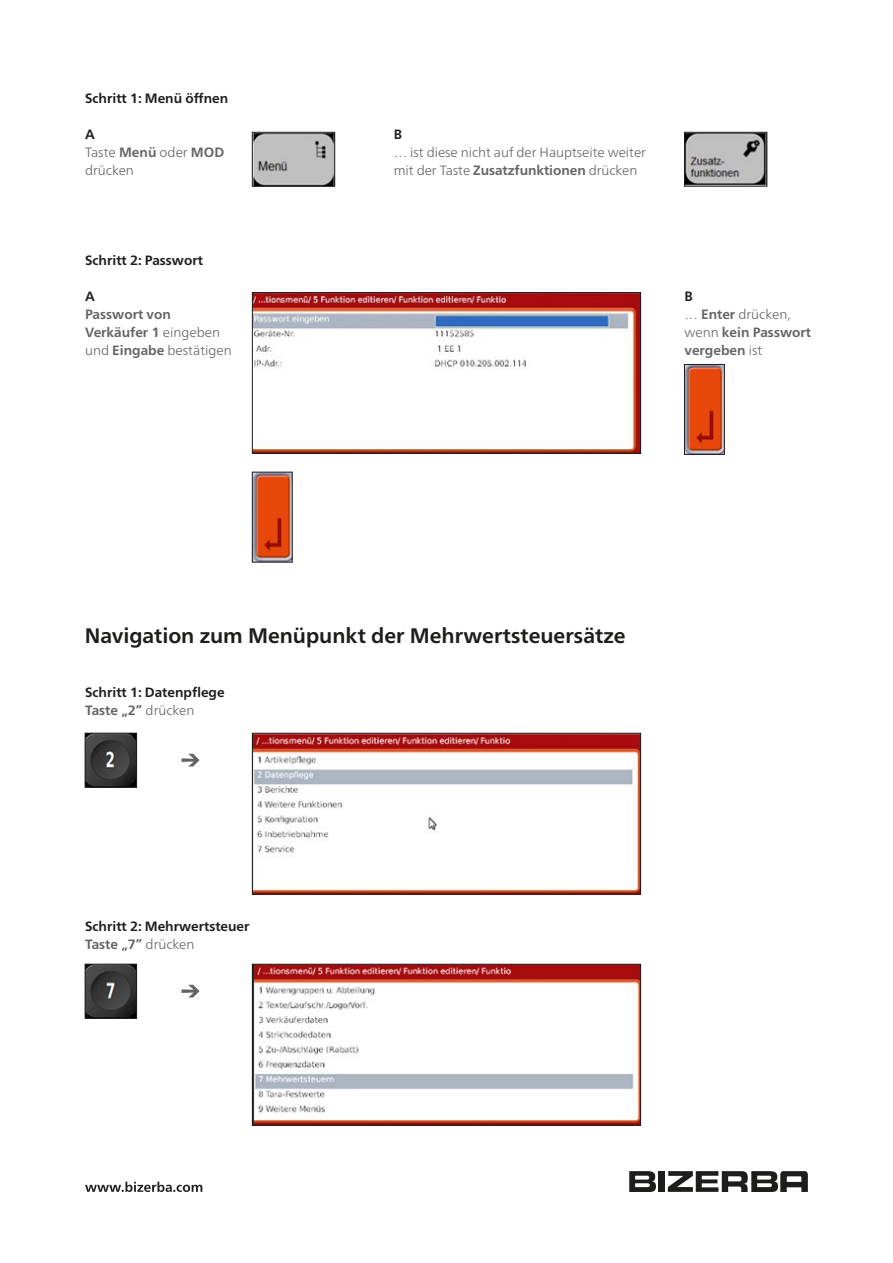
<style>
.page{position:relative;width:893px;height:1263px;background:#fff}
.page>*{position:absolute;margin:0;border:0;box-sizing:border-box;transform-origin:0 0}
.Fließtext_regulär{font:700 21px "Neue Frutiger LT Pro";color:#1d1d1b}
.Copy_9_12_Grau{font:700 13.5px/18px "Neue Frutiger LT Pro";color:#1d1d1b}
.Copy_9_12_Grau-2{font:300 13.5px/18px "Neue Frutiger LT Pro";letter-spacing:-.005em;color:#646463}
.Copy_9_12_Grau-3{font:700 13.5px/18px "Neue Frutiger LT Pro";color:#646463}
.s1{font-weight:700;color:#1d1d1b}
.s2{font-weight:700}
.s3{color:#1d1d1b}
.s4{font-weight:300}
.s5{color:#646463}
.s6{font-weight:300;color:#646463}
</style>
<div class="page">
<img style="left:254px;top:294px;width:385px;height:157px">
<div style="left:252px;top:292px;width:389px;height:161px;border:1px solid #1d1d1b"></div>
<img style="left:254px;top:134px;width:79px;height:50px">
<div style="left:252px;top:132px;width:83px;height:54px;border:1px solid #1d1d1b"></div>
<img style="left:686px;top:366px;width:36px;height:86px">
<div style="left:684px;top:364px;width:40px;height:90px;border:1px solid #1d1d1b"></div>
<img style="left:254px;top:474px;width:36px;height:86px">
<div style="left:252px;top:472px;width:40px;height:90px;border:1px solid #1d1d1b"></div>
<img style="left:686px;top:134px;width:79px;height:50px">
<div style="left:684px;top:132px;width:83px;height:54px;border:1px solid #1d1d1b"></div>
<img style="left:254px;top:735px;width:385px;height:157px">
<div style="left:252px;top:733px;width:389px;height:161px;border:1px solid #1d1d1b"></div>
<img style="left:254px;top:966px;width:385px;height:157px">
<div style="left:252px;top:964px;width:389px;height:161px;border:1px solid #1d1d1b"></div>
<img style="left:87px;top:735px;width:48px;height:50px">
<div style="left:85px;top:733px;width:52px;height:54px;border:1px solid #1d1d1b"></div>
<img style="left:87px;top:966px;width:48px;height:50px">
<div style="left:85px;top:964px;width:52px;height:54px;border:1px solid #1d1d1b"></div>
<svg style="left:182px;top:754px;width:18px;height:12px"></svg>
<svg style="left:182px;top:985px;width:18px;height:12px"></svg>
<svg style="left:668px;top:1171px;width:140px;height:21px"></svg>
<div style="left:658px;top:1171px;width:7px;height:21px;background:#1d1d1b"></div>
<svg style="left:629px;top:1171px;width:27px;height:21px"></svg>
<svg style="left:85px;top:1181px;width:117px;height:11px"></svg>
<p class="Copy_9_12_Grau" style="left:85px;top:89px;width:145px">Schritt 1: Menü öffnen</p>
<p class="Copy_9_12_Grau-2" style="left:85px;top:125px;width:141px"><span class="s1">A<br></span>Taste <span class="s2">Menü</span> oder <span class="s2">MOD </span>drücken</p>
<p class="Copy_9_12_Grau" style="left:85px;top:251px;width:119px">Schritt 2: Passwort</p>
<p class="Copy_9_12_Grau-2" style="left:394px;top:125px;width:254px"><span class="s1">B<br></span>… ist diese nicht auf der Hauptseite weiter mit der Taste <span class="s2">Zusatzfunktionen</span> drücken</p>
<p class="Copy_9_12_Grau-3" style="left:85px;top:287px;width:148px"><span class="s3">A<br></span>Passwort von<br>Verkäufer 1 <span class="s4">eingeben und</span> Eingabe <span class="s4">bestätigen</span></p>
<p class="Copy_9_12_Grau-3" style="left:684px;top:287px;width:128px"><span class="s3">B<br></span><span class="s4">…</span> Enter <span class="s4">drücken, wenn</span> kein Passwort vergeben <span class="s4">ist</span></p>
<p class="Fließtext_regulär" style="left:85px;top:623px;width:542px">Navigation zum Menüpunkt der Mehrwertsteuersätze</p>
<p class="Copy_9_12_Grau" style="left:85px;top:683px;width:141px">Schritt 1: Datenpflege<br><span class="s5">Taste „2”</span> <span class="s6">drücken</span></p>
<p class="Copy_9_12_Grau" style="left:85px;top:917px;width:166px">Schritt 2: Mehrwertsteuer<br><span class="s5">Taste „7”</span> <span class="s6">drücken</span></p>
</div>
